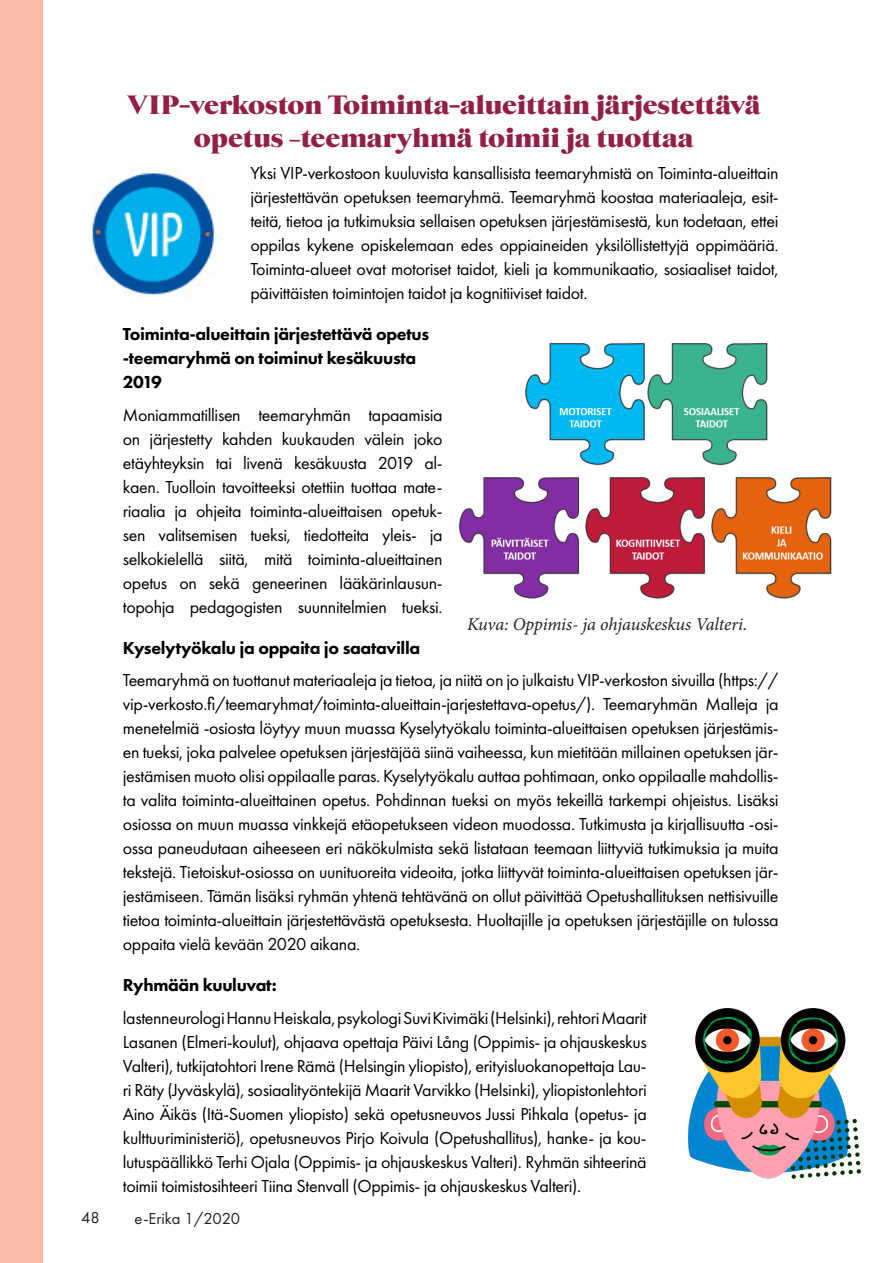
<style>
.page{position:relative;width:893px;height:1263px;background:#fff}
.page>*{position:absolute;margin:0;border:0;box-sizing:border-box;transform-origin:0 0}
.Artikkeli_väliotsikk{font:900 27px/32.4px "Starling";color:#931f47;text-align:center}
.Tietolaatikko_perust{font:18px/24px "Futura PT";letter-spacing:-.02em;color:#000;text-align:justify}
.Paragraph_Style_4{font:800 18px/24px "Futura PT";letter-spacing:-.02em;color:#000}
.t1{font:italic 18px "Minion Pro";letter-spacing:-.01em;color:#231f20}
.t2{font:16.5px "Futura PT";color:#231f20}
</style>
<div class="page">
<div style="left:0;top:0;width:42px;height:1263px;background:#f9baa8"></div>
<img style="left:92px;top:173px;width:123px;height:122px">
<img style="left:459px;top:343px;width:373px;height:256px">
<img style="left:688px;top:1008px;width:172px;height:171px">
<p class="Artikkeli_väliotsikk" style="left:127px;top:89px;width:635px">VIP-verkoston Toiminta-alueittain järjestettävä opetus –teemaryhmä toimii ja tuottaa</p>
<p class="Tietolaatikko_perust" style="left:250px;top:161px;width:530px">Yksi VIP-verkostoon kuuluvista kansallisista teemaryhmistä on Toiminta-alueittain järjestettävän opetuksen teemaryhmä. Teemaryhmä koostaa materiaaleja, esit&shy;teitä, tietoa ja tutkimuksia sellaisen opetuksen järjestämisestä, kun todetaan, ettei oppilas kykene opiskelemaan edes oppiaineiden yksilöllistettyjä oppimääriä.<br>Toiminta-alueet ovat motoriset taidot, kieli ja kommunikaatio, sosiaaliset taidot, päivittäisten toimintojen taidot ja kognitiiviset taidot.</p>
<p class="Paragraph_Style_4" style="left:123px;top:322px;width:308px">Toiminta-alueittain järjestettävä opetus -teemaryhmä on toiminut kesäkuusta<br>2019</p>
<p class="Tietolaatikko_perust" style="left:123px;top:403px;width:321px">Moniammatillisen teemaryhmän tapaamisia on järjestetty kahden kuukauden välein joko etäyhteyksin tai livenä kesäkuusta 2019 al&shy;kaen. Tuolloin tavoitteeksi otettiin tuottaa mate&shy;riaalia ja ohjeita toiminta-alueittaisen opetuk&shy;sen valitsemisen tueksi, tiedotteita yleis- ja selkokielellä siitä, mitä toiminta-alueittainen opetus on sekä geneerinen lääkärinlausun&shy;topohja pedagogisten suunnitelmien tueksi.</p>
<p class="Paragraph_Style_4" style="left:123px;top:635px;width:299px">Kyselytyökalu ja oppaita jo saatavilla</p>
<p class="Tietolaatikko_perust" style="left:123px;top:668px;width:657px">Teemaryhmä on tuottanut materiaaleja ja tietoa, ja niitä on jo julkaistu VIP-verkoston sivuilla (https:// vip-verkosto.fi/teemaryhmat/toiminta-alueittain-jarjestettava-opetus/). Teemaryhmän Malleja ja menetelmiä -osiosta löytyy muun muassa Kyselytyökalu toiminta-alueittaisen opetuksen järjestämis&shy;en tueksi, joka palvelee opetuksen järjestäjää siinä vaiheessa, kun mietitään millainen opetuksen jär&shy;jestämisen muoto olisi oppilaalle paras. Kyselytyökalu auttaa pohtimaan, onko oppilaalle mahdollis&shy;ta valita toiminta-alueittainen opetus. Pohdinnan tueksi on myös tekeillä tarkempi ohjeistus. Lisäksi osiossa on muun muassa vinkkejä etäopetukseen videon muodossa. Tutkimusta ja kirjallisuutta -osi&shy;ossa paneudutaan aiheeseen eri näkökulmista sekä listataan teemaan liittyviä tutkimuksia ja muita tekstejä. Tietoiskut-osiossa on uunituoreita videoita, jotka liittyvät toiminta-alueittaisen opetuksen jär&shy;jestämiseen. Tämän lisäksi ryhmän yhtenä tehtävänä on ollut päivittää Opetushallituksen nettisivuille tietoa toiminta-alueittain järjestettävästä opetuksesta. Huoltajille ja opetuksen järjestäjille on tulossa oppaita vielä kevään 2020 aikana.</p>
<p class="Paragraph_Style_4" style="left:123px;top:973px;width:155px">Ryhmään kuuluvat:</p>
<p class="Tietolaatikko_perust" style="left:123px;top:1006px;width:525px">lastenneurologi Hannu Heiskala, psykologi Suvi Kivimäki (Helsinki), rehtori Maarit Lasanen (Elmeri-koulut), ohjaava opettaja Päivi Lång (Oppimis- ja ohjauskeskus Valteri), tutkijatohtori Irene Rämä (Helsingin yliopisto), erityisluokanopettaja Lau&shy;ri Räty (Jyväskylä), sosiaalityöntekijä Maarit Varvikko (Helsinki), yliopistonlehtori Aino Äikäs (Itä-Suomen yliopisto) sekä opetusneuvos Jussi Pihkala (opetus- ja kulttuuriministeriö), opetusneuvos Pirjo Koivula (Opetushallitus), hanke- ja kou&shy;lutuspäällikkö Terhi Ojala (Oppimis- ja ohjauskeskus Valteri). Ryhmän sihteerinä toimii toimistosihteeri Tiina Stenvall (Oppimis- ja ohjauskeskus Valteri).</p>
<p class="t1" style="left:467px;top:612px;width:282px">Kuva: Oppimis- ja ohjauskeskus Valteri.</p>
<p class="t2" style="left:81px;top:1207px;width:20px">48</p>
<p class="t2" style="left:135px;top:1209px;width:107px">e-Erika 1/2020</p>
</div>
